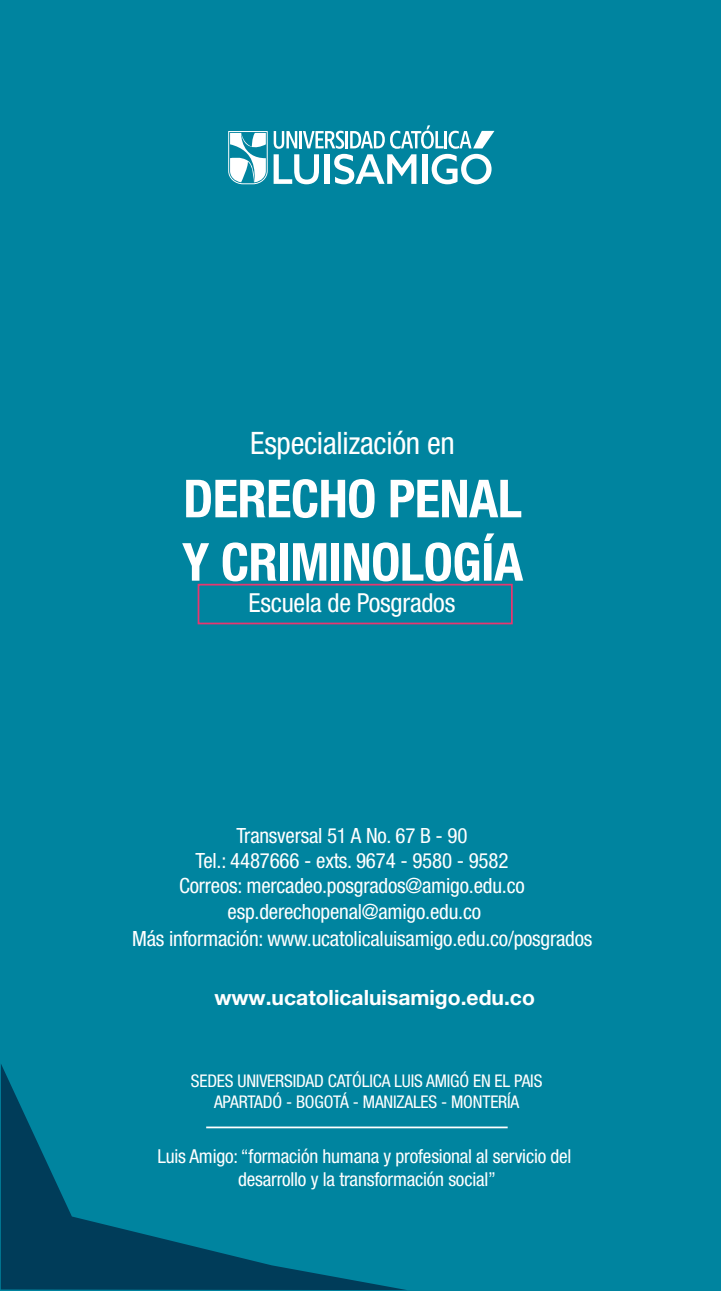
<style>
.page{position:relative;width:721px;height:1291px;background:#fff}
.page>*{position:absolute;margin:0;border:0;box-sizing:border-box;transform-origin:0 0}
.t1{font:700 condensed 52.5px/63.4px "Helvetica Neue LT Std";letter-spacing:-.01em;color:#fff}
.t2{font:condensed 30.97px "Helvetica Neue LT Std";letter-spacing:-.01em;color:#fff}
.t3{font:condensed 26.25px "Helvetica Neue LT Std";letter-spacing:-.01em;color:#fff}
.t4{font:condensed 21px/25.2px "Helvetica Neue LT Std";letter-spacing:-.01em;color:#fff;text-align:center}
.t5{font:700 21px "Helvetica Neue LT Std";color:#fff}
.t6{font:condensed 19.25px/23.1px "Helvetica Neue LT Std";letter-spacing:-.01em;color:#fff;text-align:center}
.t7{font:condensed 17.5px/21px "Helvetica Neue LT Std";letter-spacing:-.01em;color:#fff;text-align:center}
</style>
<div class="page">
<div style="left:1px;top:1px;width:720px;height:1290px;background:#00849f"></div>
<svg style="left:274px;top:125px;width:220px;height:59px"></svg>
<svg style="left:228px;top:131px;width:40px;height:53px"></svg>
<hr style="left:206px;top:1126px;width:302px;height:2px;background:#fff">
<div style="left:198px;top:584px;width:315px;height:40px;border:2px solid #e83670"></div>
<svg style="left:1px;top:1064px;width:406px;height:226px"></svg>
<h2 class="t2" style="left:250px;top:425px;width:206px">Especialización en</h2>
<h1 class="t1" style="left:182px;top:466px;width:343px">DERECHO PENAL<br>Y CRIMINOLOGÍA</h1>
<p class="t3" style="left:249px;top:588px;width:208px">Escuela de Posgrados</p>
<p class="t4" style="left:179px;top:823px;width:347px">Transversal 51 A No. 67 B - 90<br>Tel.: 4487666 - exts. 9674 - 9580 - 9582<br>Correos: mercadeo.posgrados@amigo.edu.co esp.derechopenal@amigo.edu.co</p>
<p class="t4" style="left:132px;top:926px;width:462px">Más información: www.ucatolicaluisamigo.edu.co/posgrados</p>
<p class="t5" style="left:214px;top:985px;width:322px">www.ucatolicaluisamigo.edu.co</p>
<p class="t7" style="left:191px;top:1070px;width:353px">SEDES UNIVERSIDAD CATÓLICA LUIS AMIGÓ EN EL PAIS<br>APARTADÓ - BOGOTÁ - MANIZALES - MONTERÍA</p>
<p class="t6" style="left:157px;top:1144px;width:416px">Luis Amigo: “formación humana y profesional al servicio del desarrollo y la transformación social”</p>
</div>
